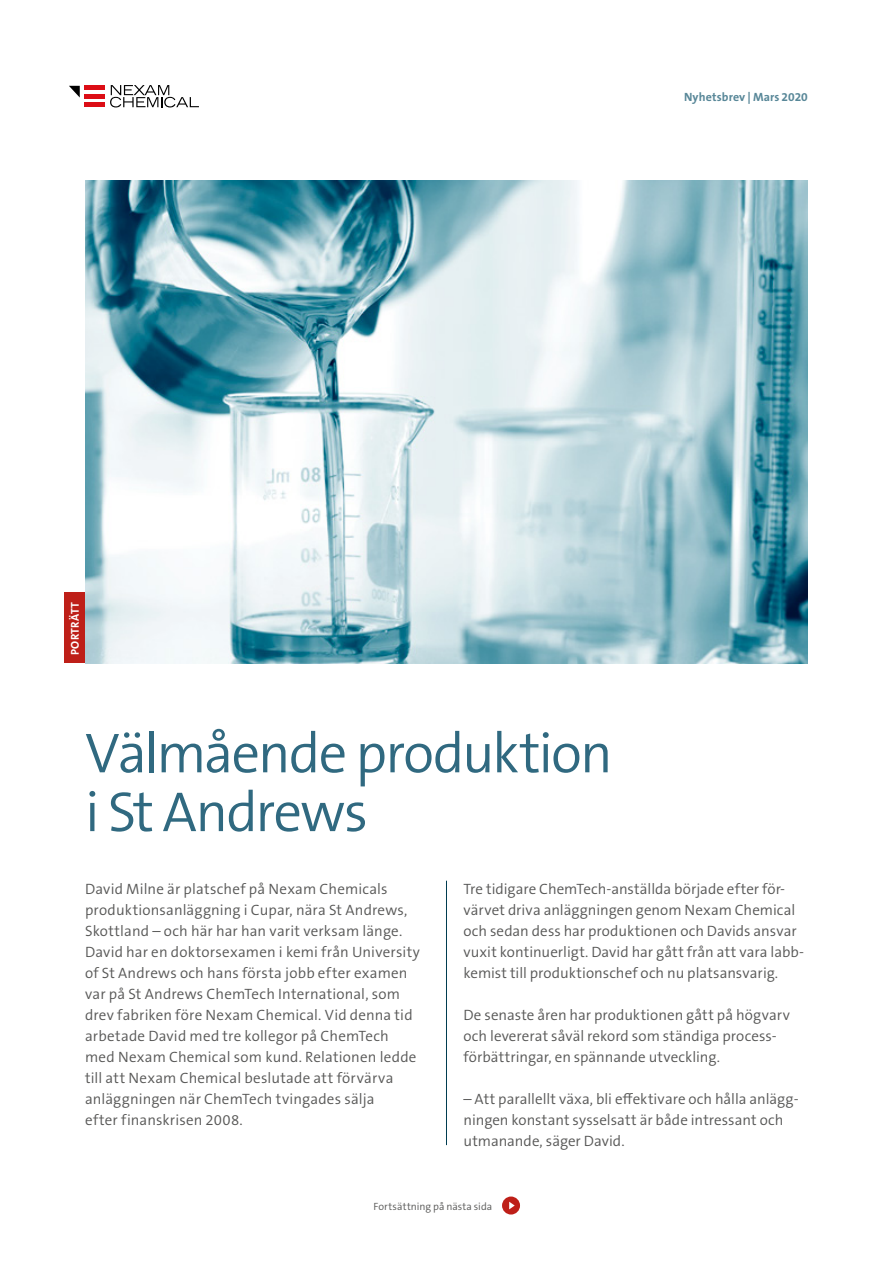
<style>
.page{position:relative;width:893px;height:1263px;background:#fff}
.page>*{position:absolute;margin:0;border:0;box-sizing:border-box;transform-origin:0 0}
.t1{font:300 56.7px/58.8px "The Sans B W4";letter-spacing:-.035em;color:#306980}
.t2{font:300 15px/21px "The Sans B W4";letter-spacing:.005em;color:#575756}
.t3{font:700 12px "The Sans B W7";letter-spacing:.01em;color:#588798}
.t4{font:700 11.4px "The Sans B W7";letter-spacing:.02em;color:#fff}
.t5{font:300 10.5px "The Sans B W4";letter-spacing:.01em;color:#575756}
</style>
<div class="page">
<div style="left:85px;top:85px;width:20px;height:5px;background:#dc0d15"></div>
<hr style="left:85px;top:94px;width:20px;height:4px;background:#dc0d15">
<div style="left:85px;top:102px;width:20px;height:5px;background:#dc0d15"></div>
<svg style="left:69px;top:86px;width:11px;height:12px"></svg>
<svg style="left:110px;top:85px;width:89px;height:22px"></svg>
<div style="left:64px;top:592px;width:21px;height:71px;background:#be1f18"></div>
<hr style="left:446px;top:881px;width:1px;height:264px;background:#003c50">
<div style="left:502px;top:1196px;width:18px;height:18px;background:#be1f18;border-radius:50%"></div>
<svg style="left:509px;top:1202px;width:6px;height:7px"></svg>
<img style="left:85px;top:180px;width:723px;height:483px">
<p class="t3" style="left:684px;top:89px;width:125px">Nyhetsbrev | Mars 2020</p>
<p class="t4" style="left:68px;top:655px;width:54px;rotate:-90deg">PORTRÄTT</p>
<h1 class="t1" style="left:85px;top:724px;width:529px">Välmående produktion i St Andrews</h1>
<p class="t2" style="left:85px;top:879px;width:336px">David Milne är platschef på Nexam Chemicals produktionsanläggning i Cupar, nära St Andrews, Skottland – och här har han varit verksam länge.<br>David har en doktorsexamen i kemi från University of St Andrews och hans första jobb efter examen var på St Andrews ChemTech International, som drev fabriken före Nexam Chemical. Vid denna tid arbetade David med tre kollegor på ChemTech med Nexam Chemical som kund. Relationen ledde till att Nexam Chemical beslutade att förvärva anläggningen när ChemTech tvingades sälja<br>efter finanskrisen 2008.</p>
<p class="t2" style="left:463px;top:879px;width:342px">Tre tidigare ChemTech-anställda började efter för&shy;värvet driva anläggningen genom Nexam Chemical och sedan dess har produktionen och Davids ansvar vuxit kontinuerligt. David har gått från att vara labb&shy;kemist till produktionschef och nu platsansvarig.</p>
<p class="t2" style="left:463px;top:1005px;width:328px">De senaste åren har produktionen gått på högvarv och levererat såväl rekord som ständiga process&shy;förbättringar, en spännande utveckling.</p>
<p class="t2" style="left:463px;top:1089px;width:337px">– Att parallellt växa, bli effektivare och hålla anlägg&shy;ningen konstant sysselsatt är både intressant och utmanande, säger David.</p>
<p class="t5" style="left:373px;top:1200px;width:120px">Fortsättning på nästa sida</p>
</div>
